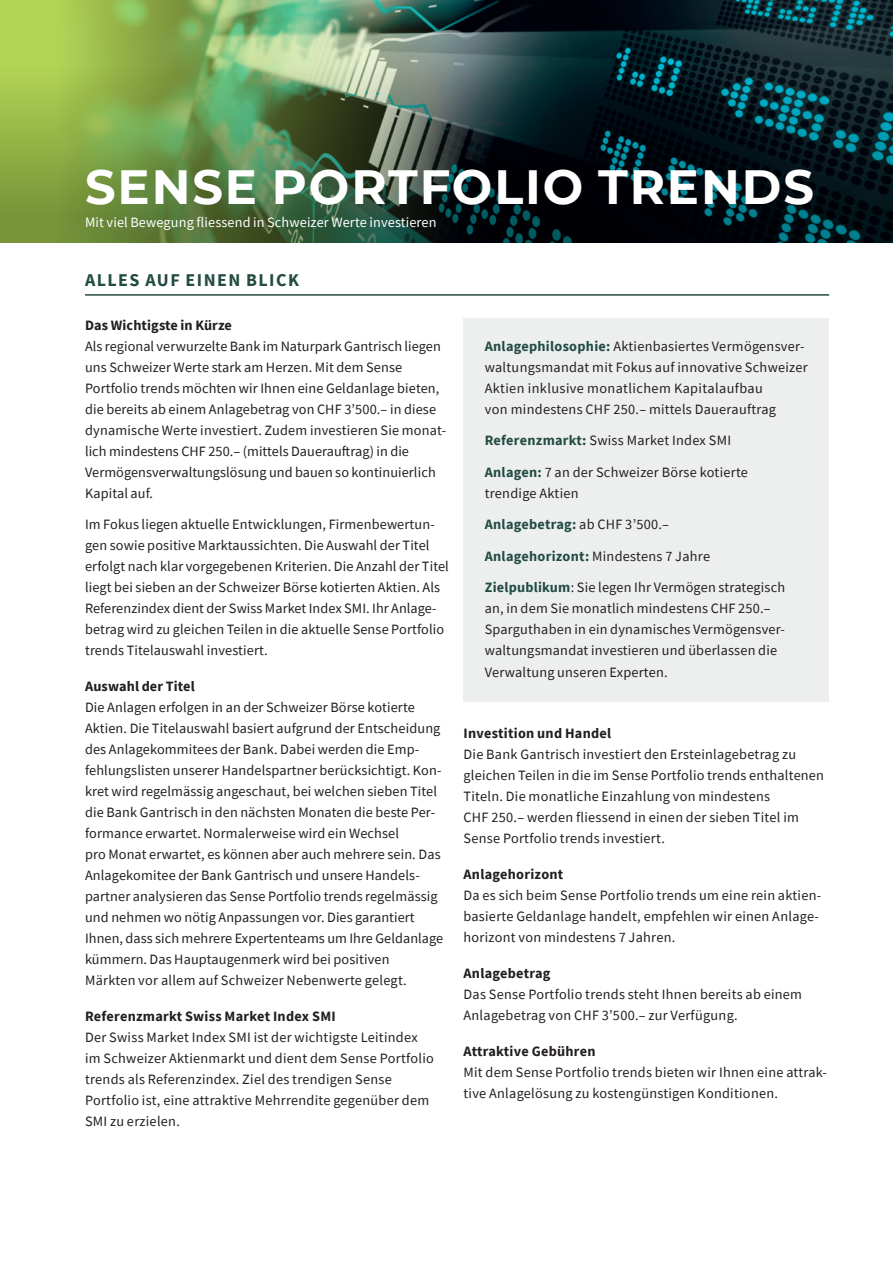
<style>
.page{position:relative;width:893px;height:1263px;background:#fff}
.page>*{position:absolute;margin:0;border:0;box-sizing:border-box;transform-origin:0 0}
.t1{font:700 48px "Montserrat";letter-spacing:.04em;color:#fff}
.t2{font:700 18px "Source Sans Pro";letter-spacing:.08em;color:#234c43}
.t3{font:14.25px/21px "Source Sans Pro";letter-spacing:.01em;color:#231f20}
.t4{font:700 14.25px "Source Sans Pro";letter-spacing:.02em;color:#231f20}
.t5{font:14.25px "Source Sans Pro";letter-spacing:.01em;color:#fff}
.t6{font:700 14.25px "Source Sans Pro";letter-spacing:.02em;color:#234c43}
.s1{font-weight:700;color:#234c43}
.s2{font-weight:400;color:#231f20}
</style>
<div class="page">
<img style="left:457px;top:0;width:436px;height:68px">
<img style="left:0;top:0;width:457px;height:68px">
<img style="left:0;top:68px;width:893px;height:174px">
<hr style="left:85px;top:294px;width:744px;height:2px;background:#234c43">
<div style="left:463px;top:319px;width:366px;height:383px;background:#edefef"></div>
<h1 class="t1" style="left:85px;top:152px;width:730px">SENSE PORTFOLIO TRENDS</h1>
<p class="t5" style="left:85px;top:214px;width:353px">Mit viel Bewegung fliessend in Schweizer Werte investieren</p>
<p class="t2" style="left:85px;top:267px;width:216px">ALLES AUF EINEN BLICK</p>
<p class="t4" style="left:85px;top:315px;width:148px">Das Wichtigste in Kürze</p>
<p class="t3" style="left:85px;top:335px;width:363px">Als regional verwurzelte Bank im Naturpark Gantrisch liegen uns Schweizer Werte stark am Herzen. Mit dem Sense Portfolio trends möchten wir Ihnen eine Geldanlage bieten, die bereits ab einem Anlagebetrag von CHF 3’500.– in diese dynamische Werte investiert. Zudem investieren Sie monat&shy;lich mindestens CHF 250.– (mittels Dauerauftrag) in die Vermögensverwaltungslösung und bauen so kontinuierlich Kapital auf.</p>
<p class="t3" style="left:85px;top:514px;width:365px">Im Fokus liegen aktuelle Entwicklungen, Firmenbewertun&shy;gen sowie positive Marktaussichten. Die Auswahl der Titel erfolgt nach klar vorgegebenen Kriterien. Die Anzahl der Titel liegt bei sieben an der Schweizer Börse kotierten Aktien. Als Referenzindex dient der Swiss Market Index SMI. Ihr Anlage&shy;betrag wird zu gleichen Teilen in die aktuelle Sense Portfolio trends Titelauswahl investiert.</p>
<p class="t4" style="left:85px;top:677px;width:111px">Auswahl der Titel</p>
<p class="t3" style="left:85px;top:697px;width:360px">Die Anlagen erfolgen in an der Schweizer Börse kotierte Aktien. Die Titelauswahl basiert aufgrund der Entscheidung des Anlagekommitees der Bank. Dabei werden die Emp&shy;fehlungslisten unserer Handelspartner berücksichtigt. Kon&shy;kret wird regelmässig angeschaut, bei welchen sieben Titel die Bank Gantrisch in den nächsten Monaten die beste Per&shy;formance erwartet. Normalerweise wird ein Wechsel<br>pro Monat erwartet, es können aber auch mehrere sein. Das Anlagekomitee der Bank Gantrisch und unsere Handels&shy;partner analysieren das Sense Portfolio trends regelmässig und nehmen wo nötig Anpassungen vor. Dies garantiert Ihnen, dass sich mehrere Expertenteams um Ihre Geldanlage kümmern. Das Hauptau genmerk wird bei positiven Märkten vor allem auf Schweizer Nebenwerte gelegt.</p>
<p class="t4" style="left:85px;top:1007px;width:252px">Referenzmarkt Swiss Market Index SMI</p>
<p class="t3" style="left:85px;top:1027px;width:350px">Der Swiss Market Index SMI ist der wichtigste Leitindex im Schweizer Aktienmarkt und dient dem Sense Portfolio trends als Referenzindex. Ziel des trendigen Sense Portfolio ist, eine attraktive Mehrrendite gegenüber dem SMI zu erzielen.</p>
<p class="t3" style="left:485px;top:336px;width:325px"><span class="s1">Anlagephilosophie:</span> Aktienbasiertes Vermögensver&shy;waltungsmandat mit Fokus auf innovative Schweizer Aktien inklusive monatlichem Kapitalaufbau<br>von mindestens CHF 250.– mittels Dauerauftrag</p>
<p class="t3" style="left:485px;top:430px;width:248px"><span class="s1">Referenzmarkt:</span> Swiss Market Index SMI</p>
<p class="t3" style="left:485px;top:462px;width:265px"><span class="s1">Anlagen:</span> 7 an der Schweizer Börse kotierte trendige Aktien</p>
<p class="t6" style="left:485px;top:515px;width:186px">Anlagebetrag: <span class="s2">ab CHF 3’500.–</span></p>
<p class="t3" style="left:485px;top:546px;width:227px"><span class="s1">Anlagehorizont:</span> Mindestens 7 Jahre</p>
<p class="t3" style="left:485px;top:577px;width:302px"><span class="s1">Zielpublikum</span>: Sie legen Ihr Vermögen strategisch an, in dem Sie monatlich mindestens CHF 250.– Sparguthaben in ein dynamisches Vermögensver&shy;waltungsmandat investieren und überlassen die Verwaltung unseren Experten.</p>
<p class="t4" style="left:463px;top:724px;width:149px">Investition und Handel</p>
<p class="t3" style="left:463px;top:744px;width:362px">Die Bank Gantrisch investiert den Ersteinlagebetrag zu gleichen Teilen in die im Sense Portfolio trends enthaltenen Titeln. Die monatliche Einzahlung von mindestens<br>CHF 250.– werden fliessend in einen der sieben Titel im Sense Portfolio trends investiert.</p>
<p class="t4" style="left:463px;top:865px;width:101px">Anlagehorizont</p>
<p class="t3" style="left:463px;top:885px;width:359px">Da es sich beim Sense Portfolio trends um eine rein aktien&shy;basierte Geldanlage handelt, empfehlen wir einen Anlage&shy;horizont von mindestens 7 Jahren.</p>
<p class="t4" style="left:463px;top:964px;width:89px">Anlagebetrag</p>
<p class="t3" style="left:463px;top:984px;width:340px">Das Sense Portfolio trends steht Ihnen bereits ab einem<br>Anlagebetrag von CHF 3’500.– zur Verfügung.</p>
<p class="t4" style="left:463px;top:1042px;width:134px">Attraktive Gebühren</p>
<p class="t3" style="left:463px;top:1062px;width:365px">Mit dem Sense Portfolio trends bieten wir Ihnen eine attrak&shy;tive Anlagelösung zu kostengünstigen Konditionen.</p>
</div>
